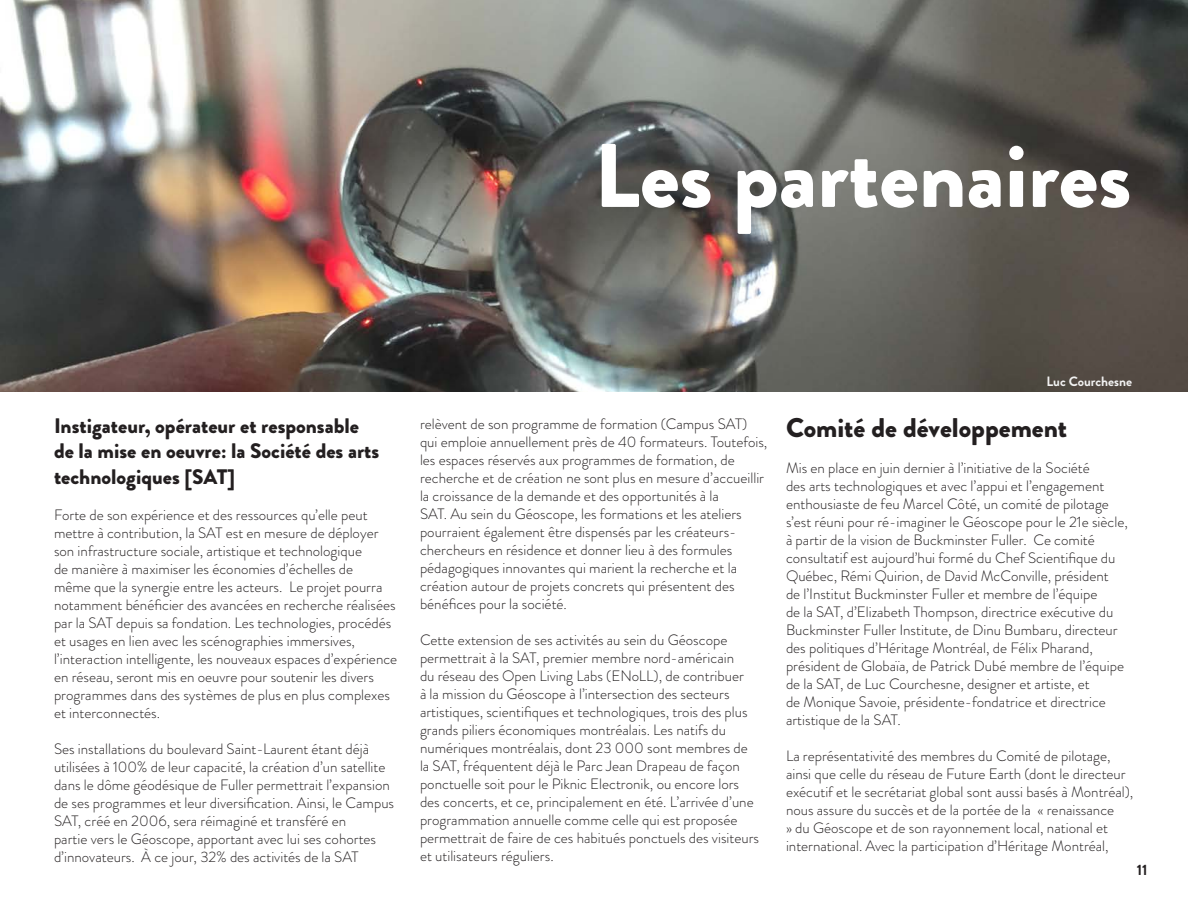
<style>
.page{position:relative;width:1188px;height:918px;background:#fff}
.page>*{position:absolute;margin:0;border:0;box-sizing:border-box;transform-origin:0 0}
.t1{font:900 90px "Brandon Grotesque";color:#fff}
.t2{font:900 27px "Brandon Grotesque";color:#231f20}
.t3{font:900 21px/25.2px "Brandon Grotesque";color:#231f20}
.t4{font:300 15px/18px "Brandon Grotesque";color:#231f20}
.t5{font:700 15px "Brandon Grotesque";color:#231f20}
.t6{font:700 13.5px "Brandon Grotesque";color:#f2f2f2}
</style>
<div class="page">
<img style="left:0;top:0;width:1188px;height:392px">
<p class="t1" style="left:594px;top:112px;width:539px">Les partenaires</p>
<p class="t3" style="left:54px;top:414px;width:327px">Instigateur, opérateur et responsable de la mise en oeuvre: la Société des arts technologiques [SAT]</p>
<p class="t4" style="left:54px;top:505px;width:345px">Forte de son expérience et des ressources qu’elle peut mettre à contribution, la SAT est en mesure de déployer son infrastructure sociale, artistique et technologique<br>de manière à maximiser les économies d’échelles de<br>même que la synergie entre les acteurs. Le projet pourra notamment bénéficier des avancées en recherche réalisées par la SAT depuis sa fondation. Les technologies, procédés et usages en lien avec les scénographies immersives, l’interaction intelligente, les nouveaux espaces d’expérience en réseau, seront mis en oeuvre pour soutenir les divers programmes dans des systèmes de plus en plus complexes et interconnectés.</p>
<p class="t4" style="left:54px;top:739px;width:342px">Ses installations du boulevard Saint-Laurent étant déjà utilisées à 100% de leur capacité, la création d’un satellite dans le dôme géodésique de Fuller permettrait l’expansion de ses programmes et leur diversification. Ainsi, le Campus SAT, créé en 2006, sera réimaginé et transféré en<br>partie vers le Géoscope, apportant avec lui ses cohortes d’innovateurs. À ce jour, 32% des activités de la SAT</p>
<p class="t4" style="left:420px;top:415px;width:349px">relèvent de son programme de formation (Campus SAT) qui emploie annuellement près de 40 formateurs. Toutefois, les espaces réservés aux programmes de formation, de recherche et de création ne sont plus en mesure d’accueillir la croissance de la demande et des opportunités à la<br>SAT. Au sein du Géoscope, les formations et les ateliers pourraient également être dispensés par les créateurs&shy;chercheurs en résidence et donner lieu à des formules pédagogiques innovantes qui marient la recherche et la création autour de projets concrets qui présentent des bénéfices pour la société.</p>
<p class="t4" style="left:420px;top:631px;width:341px">Cette extension de ses activités au sein du Géoscope permettrait à la SAT, premier membre nord-américain<br>du réseau des Open Living Labs (ENoLL), de contribuer<br>à la mission du Géoscope à l’intersection des secteurs artistiques, scientifiques et technologiques, trois des plus grands piliers économiques montréalais. Les natifs du numériques montréalais, dont 23 000 sont membres de la SAT, fréquentent déjà le Parc Jean Drapeau de façon ponctuelle soit pour le Piknic Electronik, ou encore lors des concerts, et ce, principalement en été. L’arrivée d’une programmation annuelle comme celle qui est proposée permettrait de faire de ces habitués ponctuels des visiteurs et utilisateurs réguliers.</p>
<p class="t6" style="left:1047px;top:372px;width:87px">Luc Courchesne</p>
<p class="t2" style="left:786px;top:409px;width:283px">Comité de développement</p>
<p class="t4" style="left:786px;top:459px;width:343px">Mis en place en juin dernier à l’initiative de la Société<br>des arts technologiques et avec l’appui et l’engagement enthousiaste de feu Marcel Côté, un comité de pilotage s’est réuni pour ré-imaginer le Géoscope pour le 21e siècle, à partir de la vision de Buckminster Fuller. Ce comité consultatif est aujourd’hui formé du Chef Scientifique du Québec, Rémi Quirion, de David McConville, président<br>de l’Institut Buckminster Fuller et membre de l’équipe<br>de la SAT, d’Elizabeth Thompson, directrice exécutive du Buckminster Fuller Institute, de Dinu Bumbaru, directeur des politiques d’Héritage Montréal, de Félix Pharand, président de Globaïa, de Patrick Dubé membre de l’équipe de la SAT, de Luc Courchesne, designer et artiste, et<br>de Monique Savoie, présidente-fondatrice et directrice artistique de la SAT.</p>
<p class="t4" style="left:786px;top:747px;width:349px">La représentativité des membres du Comité de pilotage, ainsi que celle du réseau de Future Earth (dont le directeur exécutif et le secrétariat global sont aussi basés à Montréal), nous assure du succès et de la portée de la « renaissance<br>» du Géoscope et de son rayonnement local, national et international. Avec la participation d’Héritage Montréal,</p>
<p class="t5" style="left:1137px;top:859px;width:12px">11</p>
</div>
